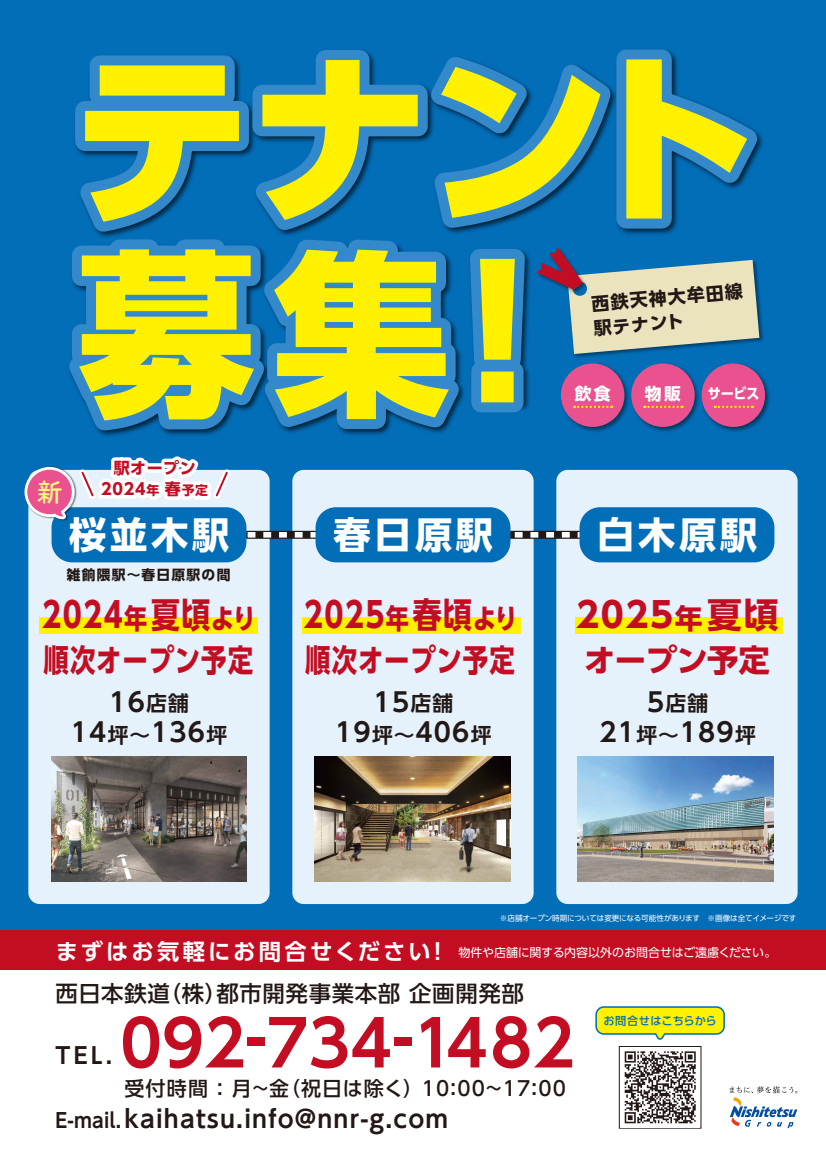
<style>
.page{position:relative;width:826px;height:1168px;background:#fff}
.page>*{position:absolute;margin:0;border:0;box-sizing:border-box;transform-origin:0 0}
.t1{font:800 186.32px "UD Shin Go Pr 6";color:#fff100}
.t2{font:800 177.8px "UD Shin Go Pr 6";color:#fff100}
.t3{font:700 63.28px "UD Shin Go Pr 6 De";color:#c30d23}
.t4{font:700 37.2px "UD Shin Go Pr 6";letter-spacing:.1em;color:#fff}
.t5{font:700 34.8px "UD Shin Go Pr 6";letter-spacing:.05em;color:#c30d23;scale:.83 1}
.t6{font:700 34.8px "UD Shin Go Pr 6";letter-spacing:.05em;color:#c30d23}
.t7{font:700 31.32px "UD Shin Go Pr 6";letter-spacing:.03em;color:#c30d23;scale:.81 1}
.t8{font:700 31.32px "UD Shin Go Pr 6";letter-spacing:.03em;color:#c30d23}
.t9{font:26.24px "Tsuku A Rd Gothic Std B";color:#fff67f}
.t10{font:700 26px/30px "UD Shin Go Pr 6 De";letter-spacing:.05em;color:#221815;text-align:center}
.t11{font:700 24px "UD Shin Go Pr 6 De";letter-spacing:.05em;color:#221815}
.t12{font:500 22.4px "UD Shin Go Pr 6";letter-spacing:.03em;color:#221815}
.t13{font:700 22.4px "UD Shin Go Pr 6 De";color:#221815}
.t14{font:700 20.8px "UD Shin Go Pr 6 De";color:#221815}
.t15{font:500 20px "UD Shin Go Pr 6";letter-spacing:.06em;color:#221815}
.t16{font:700 17.84px/24.9px "UD Shin Go Pr 6";color:#221815}
.t17{font:700 16.76px "UD Shin Go Pr 6";color:#fff}
.t18{font:700 16px/21.2px "UD Shin Go Pr 6";letter-spacing:.035em;color:#c30d23;text-align:center}
.t19{font:700 14.52px "UD Shin Go Pr 6";color:#fff;scale:.9 1}
.t20{font:700 13.76px "UD Shin Go Pr 6";letter-spacing:.09em;color:#221815}
.t21{font:12px "UD Shin Go Pr 6";letter-spacing:-.01em;color:#fff}
.t22{font:500 11.2px "UD Shin Go Pr 6";color:#036eb8}
.t23{font:7.6px "UD Shin Go Pr 6";letter-spacing:-.025em;color:#fff}
.s1{font-size:12.8px}
.s2{font-size:27.84px}
.s3{font-size:20.8px}
.s4{font-size:26px}
.s5{font-family:"UD Shin Go Pr 6 De";font-weight:700;font-size:22.32px}
.s6{font-size:20px}
</style>
<div class="page">
<div style="left:0;top:0;width:825px;height:942px;background:#036eb8"></div>
<div style="left:28px;top:470px;width:241px;height:434px;background:#e6f2fb;border-radius:11px"></div>
<div style="left:292px;top:470px;width:241px;height:434px;background:#e6f2fb;border-radius:11px"></div>
<div style="left:556px;top:470px;width:241px;height:434px;background:#e6f2fb;border-radius:11px"></div>
<div style="left:40px;top:617px;width:218px;height:17px;background:#fff100"></div>
<div style="left:302px;top:617px;width:218px;height:17px;background:#fff100"></div>
<div style="left:574px;top:617px;width:208px;height:17px;background:#fff100"></div>
<div style="left:236px;top:531px;width:377px;height:8px;background:#134061"></div>
<svg style="left:247px;top:532px;width:332px;height:6px"></svg>
<div style="left:52px;top:507px;width:194px;height:55px;background:#036eb8;border-radius:20px"></div>
<div style="left:315px;top:507px;width:195px;height:55px;background:#036eb8;border-radius:20px"></div>
<div style="left:579px;top:507px;width:195px;height:55px;background:#036eb8;border-radius:20px"></div>
<img style="left:51px;top:756px;width:196px;height:125px">
<svg style="left:75px;top:55px;width:158px;height:174px"></svg>
<svg style="left:233px;top:50px;width:179px;height:176px"></svg>
<svg style="left:412px;top:57px;width:47px;height:169px"></svg>
<svg style="left:69px;top:229px;width:175px;height:208px"></svg>
<svg style="left:244px;top:226px;width:215px;height:209px"></svg>
<img style="left:314px;top:756px;width:196px;height:125px">
<img style="left:577px;top:756px;width:196px;height:125px">
<div style="left:0;top:930px;width:825px;height:40px;background:#c30d23"></div>
<svg style="left:595px;top:1006px;width:130px;height:34px"></svg>
<img style="left:572px;top:422px;width:46px;height:10px">
<div style="left:561px;top:363px;width:63px;height:64px;background:#e9528e;border-radius:50%"></div>
<img style="left:642px;top:422px;width:46px;height:10px">
<div style="left:631px;top:363px;width:63px;height:64px;background:#e9528e;border-radius:50%"></div>
<img style="left:712px;top:422px;width:47px;height:10px">
<div style="left:701px;top:363px;width:64px;height:64px;background:#e9528e;border-radius:50%"></div>
<svg style="left:459px;top:49px;width:311px;height:373px"></svg>
<svg style="left:729px;top:1086px;width:68px;height:42px"></svg>
<svg style="left:24px;top:456px;width:212px;height:66px"></svg>
<div style="left:619px;top:1046px;width:82px;height:82px;border:1px solid #221815"></div>
<img style="left:620px;top:1048px;width:79px;height:79px">
<h3 class="t9" style="left:36px;top:472px;width:28px">新</h3>
<h1 class="t1" style="left:69px;top:-14px;width:694px">テナント</h1>
<h2 class="t2" style="left:77px;top:189px;width:510px">募集！</h2>
<h3 class="t16" style="left:590px;top:291px;width:153px;rotate:-5deg">西鉄天神大牟田線駅テナント</h3>
<h3 class="t17" style="left:574px;top:380px;width:38px">飲食</h3>
<h3 class="t17" style="left:644px;top:380px;width:38px">物販</h3>
<p class="t19" style="left:707px;top:381px;width:59px">サービス</p>
<h3 class="t18" style="left:101px;top:457px;width:108px">駅オープン<br>2024<span class="s1">年</span> 春<span class="s1">予定</span></h3>
<h3 class="t4" style="left:69px;top:504px;width:161px">桜並木駅</h3>
<p class="t20" style="left:67px;top:563px;width:165px">雑餉隈駅～春日原駅の間</p>
<h3 class="t5" style="left:42px;top:586px;width:259px">2024<span class="s2">年</span>夏頃<span class="s2">より</span></h3>
<h3 class="t7" style="left:43px;top:634px;width:260px">順次オープン予定</h3>
<h3 class="t10" style="left:71px;top:686px;width:158px">16<span class="s3">店舗<br></span>14<span class="s3">坪～</span>136<span class="s3">坪</span></h3>
<h3 class="t4" style="left:333px;top:504px;width:161px">春日原駅</h3>
<h3 class="t4" style="left:597px;top:504px;width:161px">白木原駅</h3>
<h3 class="t5" style="left:304px;top:586px;width:259px">2025<span class="s2">年</span>春頃<span class="s2">より</span></h3>
<h3 class="t7" style="left:305px;top:634px;width:260px">順次オープン予定</h3>
<h3 class="t10" style="left:335px;top:686px;width:158px">15<span class="s3">店舗<br></span>19<span class="s3">坪～</span>406<span class="s3">坪</span></h3>
<h3 class="t6" style="left:576px;top:586px;width:204px">2025<span class="s2">年</span>夏頃</h3>
<h3 class="t8" style="left:584px;top:634px;width:187px">オープン予定</h3>
<h3 class="t14" style="left:647px;top:686px;width:63px"><span class="s4">5</span>店舗</h3>
<h3 class="t10" style="left:599px;top:716px;width:158px">21<span class="s3">坪～</span>189<span class="s3">坪</span></h3>
<p class="t23" style="left:500px;top:912px;width:298px">※店舗オープン時期については変更になる可能性があります　※画像は全てイメージです</p>
<p class="t21" style="left:56px;top:943px;width:721px"><span class="s5">まずはお気軽にお問合せください！</span> 物件や店舗に関する内容以外のお問合せはご遠慮ください。</p>
<h3 class="t12" style="left:56px;top:975px;width:470px">西日本鉄道（株）都市開発事業本部 企画開発部</h3>
<h3 class="t13" style="left:56px;top:1037px;width:58px">TEL.</h3>
<h3 class="t3" style="left:120px;top:992px;width:456px">092-734-1482</h3>
<h3 class="t15" style="left:124px;top:1072px;width:443px">受付時間 : 月~金（祝日は除く）10:00~17:00</h3>
<h3 class="t11" style="left:56px;top:1100px;width:394px"><span class="s6">E-mail.</span>kaihatsu.info@nnr-g.com</h3>
<p class="t22" style="left:603px;top:1012px;width:115px">お問合せはこちらから</p>
</div>
